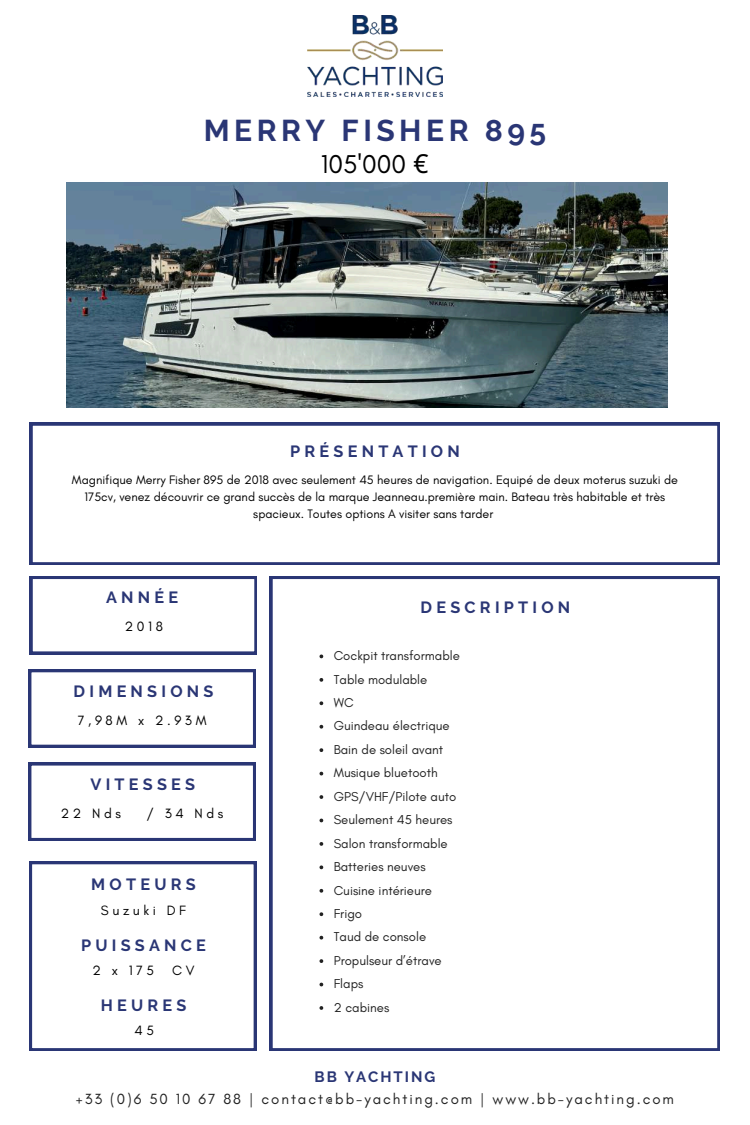
<style>
.page{position:relative;width:750px;height:1125px;background:#fff}
.page>*{position:absolute;margin:0;border:0;box-sizing:border-box;transform-origin:0 0}
.t1{font:700 30px "Raleway";letter-spacing:.15em;color:#2a3675}
.t2{font:26.25px "Glacial Indifference";color:#000}
.t3{font:700 16.25px "Raleway";letter-spacing:.26em;color:#2a3675}
.t4{font:15px "Glacial Indifference";letter-spacing:.13em;color:#222}
.t5{font:700 15px "Raleway";letter-spacing:.13em;color:#2a3675}
.t6{font:13.75px "Glacial Indifference";letter-spacing:.26em;color:#000}
.t7{font:13.12px/23.5px "Glacial Indifference";color:#222}
.t8{font:12.5px/16.9px "Glacial Indifference";color:#000;text-align:center}
.s1{font-family:"Noto Sans"}
</style>
<div class="page">
<img style="left:308px;top:16px;width:135px;height:81px">
<svg style="left:30px;top:576px;width:227px;height:78px"></svg>
<svg style="left:29px;top:670px;width:227px;height:77px"></svg>
<svg style="left:29px;top:763px;width:227px;height:78px"></svg>
<svg style="left:29px;top:862px;width:227px;height:189px"></svg>
<svg style="left:270px;top:576px;width:450px;height:475px"></svg>
<svg style="left:30px;top:423px;width:690px;height:142px"></svg>
<img style="left:67px;top:182px;width:601px;height:226px">
<svg style="left:320px;top:678px;width:3px;height:4px"></svg>
<svg style="left:320px;top:701px;width:3px;height:4px"></svg>
<svg style="left:320px;top:725px;width:3px;height:4px"></svg>
<svg style="left:320px;top:748px;width:3px;height:4px"></svg>
<svg style="left:320px;top:795px;width:3px;height:4px"></svg>
<svg style="left:320px;top:842px;width:3px;height:4px"></svg>
<svg style="left:320px;top:865px;width:3px;height:4px"></svg>
<svg style="left:320px;top:889px;width:3px;height:4px"></svg>
<svg style="left:320px;top:912px;width:3px;height:4px"></svg>
<svg style="left:320px;top:936px;width:3px;height:4px"></svg>
<svg style="left:320px;top:959px;width:3px;height:4px"></svg>
<svg style="left:320px;top:1006px;width:3px;height:4px"></svg>
<h1 class="t1" style="left:204px;top:113px;width:344px">MERRY FISHER 895</h1>
<h2 class="t2" style="left:321px;top:149px;width:109px">105'000 <span class="s1">€</span></h2>
<p class="t3" style="left:290px;top:442px;width:171px">PRÉSENTATION</p>
<p class="t8" style="left:72px;top:471px;width:608px">Magnifique Merry Fisher 895 de 2018 avec seulement 45 heures de navigation. Equipé de deux moterus suzuki de<br>175cv, venez découvrir ce grand succès de la marque Jeanneau.première main. Bateau très habitable et très spacieux. Toutes options A visiter sans tarder</p>
<p class="t3" style="left:106px;top:588px;width:74px">ANNÉE</p>
<p class="t6" style="left:125px;top:618px;width:40px">2018</p>
<p class="t3" style="left:74px;top:681px;width:141px">DIMENSIONS</p>
<p class="t6" style="left:78px;top:712px;width:130px">7,98M x 2.93M</p>
<p class="t3" style="left:91px;top:775px;width:106px">VITESSES</p>
<p class="t6" style="left:61px;top:805px;width:62px">22 Nds</p>
<p class="t6" style="left:147px;top:805px;width:78px">/ 34 Nds</p>
<p class="t3" style="left:91px;top:875px;width:106px">MOTEURS</p>
<p class="t6" style="left:101px;top:902px;width:87px">Suzuki DF</p>
<p class="t3" style="left:81px;top:936px;width:126px">PUISSANCE</p>
<p class="t6" style="left:92px;top:962px;width:63px">2 x 175</p>
<p class="t6" style="left:172px;top:962px;width:24px">C V</p>
<p class="t3" style="left:101px;top:996px;width:87px">HEURES</p>
<p class="t6" style="left:134px;top:1022px;width:21px">4 5</p>
<p class="t3" style="left:421px;top:598px;width:151px">DESCRIPTION</p>
<p class="t7" style="left:334px;top:644px;width:128px">Cockpit transformable<br>Table modulable<br>WC<br>Guindeau électrique<br>Bain de soleil avant<br>Musique bluetooth<br>GPS/VHF/Pilote auto<br>Seulement 45 heures<br>Salon transformable<br>Batteries neuves<br>Cuisine intérieure<br>Frigo<br>Taud de console<br>Propulseur d’étrave<br>Flaps<br>2 cabines</p>
<p class="t5" style="left:315px;top:1068px;width:122px">BB YACHTING</p>
<p class="t4" style="left:76px;top:1090px;width:600px">+33 (0)6 50 10 67 88 | contact@bb-yachting.com | www.bb-yachting.com</p>
</div>
